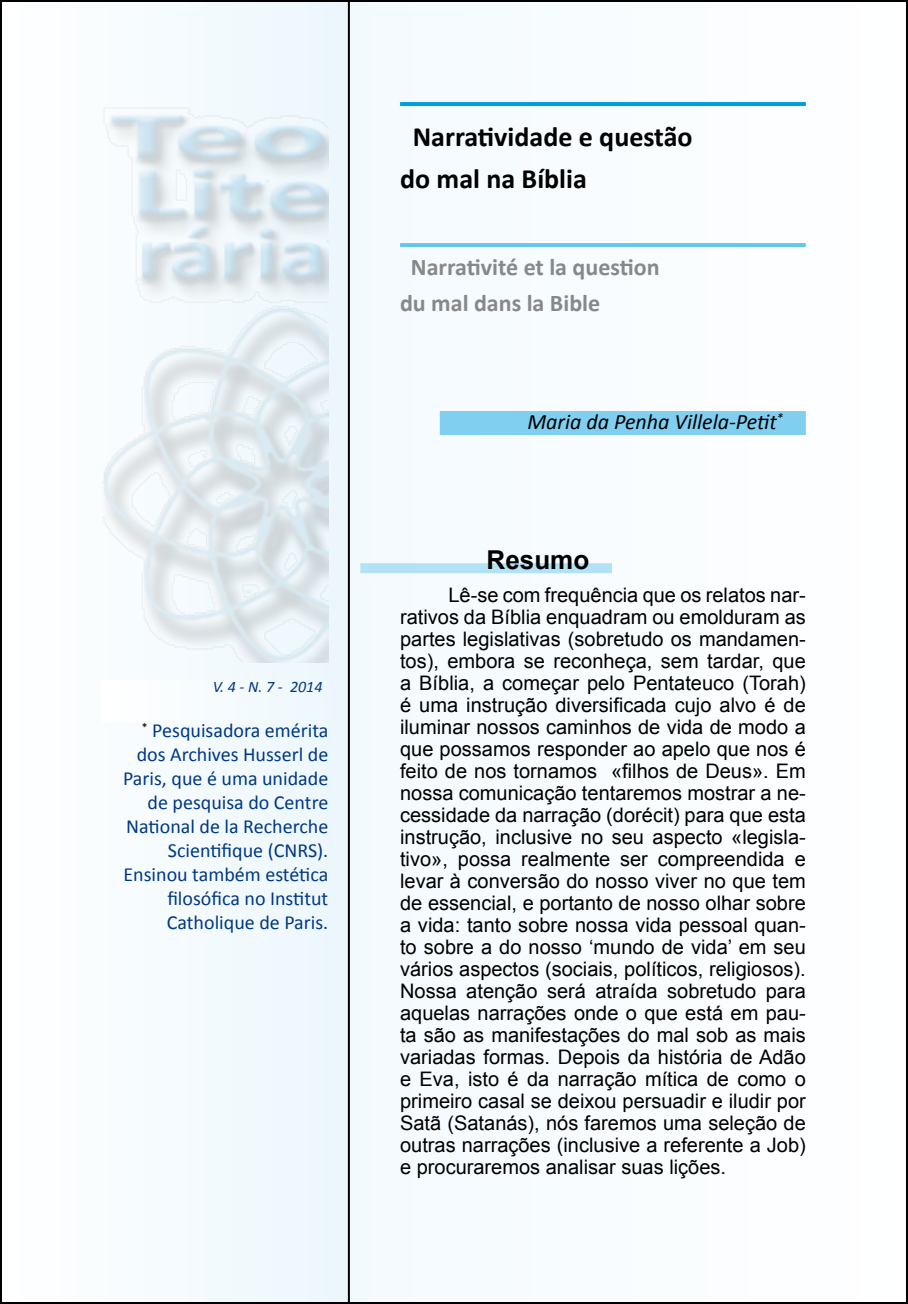
<style>
.page{position:relative;width:908px;height:1304px;background:#fff}
.page>*{position:absolute;margin:0;border:0;box-sizing:border-box;transform-origin:0 0}
.t1{font:700 28px/42px "Calibri";color:#000}
.t2{font:700 26px "Arial";color:#000}
.t3{font:700 24px/36px "Calibri";color:#87888a}
.t4{font:italic 22px "Calibri";color:#000}
.t5{font:20px/22px "Arial";color:#000;text-align:justify}
.t6{font:20px/24px "Calibri";color:#003882;text-align:right}
.t7{font:italic 16px "Calibri";color:#003882}
</style>
<div class="page">
<div style="left:1px;top:1px;width:905px;height:1302px;background:#f9fcfe"></div>
<div style="left:0;top:0;width:350px;height:1304px;border:2px solid #000"></div>
<img style="left:102px;top:102px;width:226px;height:560px">
<div style="left:102px;top:680px;width:243px;height:42px;background:#f5fbfe"></div>
<hr style="left:400px;top:102px;width:405px;height:4px;background:#009ee0">
<hr style="left:400px;top:243px;width:405px;height:4px;background:#66c5ed">
<div style="left:439px;top:411px;width:366px;height:24px;background:#80cef0"></div>
<div style="left:360px;top:563px;width:251px;height:10px;background:#b3e2f6"></div>
<p class="t7" style="left:213px;top:677px;width:111px">V. 4 - N. 7 - 2014</p>
<p class="t6" style="left:123px;top:718px;width:207px"><sup>*</sup> Pesquisadora emérita dos Archives Husserl de<br>Paris, que é uma unidade de pesquisa do Centre<br>National de la Recherche<br>Scientifique (CNRS).<br>Ensinou também estética filosófica no Institut<br>Catholique de Paris.</p>
<h1 class="t1" style="left:400px;top:114px;width:294px;text-indent:13px">Narratividade e questão do mal na Bíblia</h1>
<p class="t3" style="left:400px;top:248px;width:261px;text-indent:11px">Narrativité et la question du mal dans la Bible</p>
<p class="t4" style="left:527px;top:408px;width:257px">Maria da Penha Villela-Petit<sup>*</sup></p>
<h2 class="t2" style="left:486px;top:542px;width:104px">Resumo</h2>
<p class="t5" style="left:400px;top:584px;width:407px;text-indent:48px">Lê-se com frequência que os relatos nar&shy;rativos da Bíblia enquadram ou emolduram as partes legislativas (sobretudo os mandamen&shy;tos), embora se reconheça, sem tardar, que a Bíblia, a começar pelo Pentateuco (Torah) é uma instrução diversificada cujo alvo é de iluminar nossos caminhos de vida de modo a que possamos responder ao apelo que nos é feito de nos tornamos «filhos de Deus». Em nossa comunicação tentaremos mostrar a ne&shy;cessidade da narração (dorécit) para que esta instrução, inclusive no seu aspecto «legisla&shy;tivo», possa realmente ser compreendida e levar à conversão do nosso viver no que tem de essencial, e portanto de nosso olhar sobre a vida: tanto sobre nossa vida pessoal quan&shy;to sobre a do nosso ‘mundo de vida’ em seu vários aspectos (sociais, políticos, religiosos).<br>Nossa atenção será atraída sobretudo para aquelas narrações onde o que está em pau&shy;ta são as manifestações do mal sob as mais variadas formas. Depois da história de Adão e Eva, isto é da narração mítica de como o primeiro casal se deixou persuadir e iludir por Satã (Satanás), nós faremos uma seleção de outras narrações (inclusive a referente a Job) e procuraremos analisar suas lições.</p>
</div>
